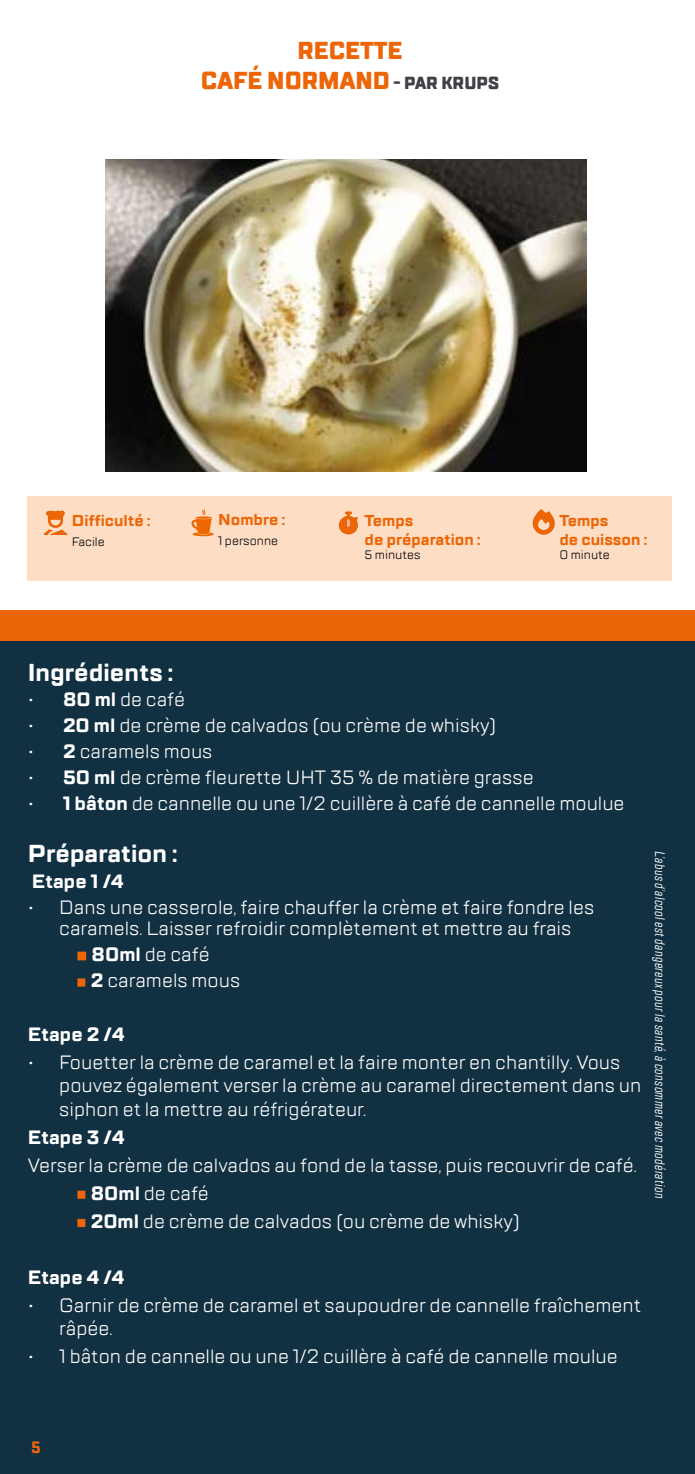
<style>
.page{position:relative;width:695px;height:1474px;background:#fff}
.page>*{position:absolute;margin:0;border:0;box-sizing:border-box;transform-origin:0 0}
.t1{font:800 24.5px/29.4px "TT Lakes Condensed";color:#ec6608;text-align:center}
.t2{font:700 24.5px "TT Lakes";color:#fff}
.t3{font:19.25px/23.1px "TT Lakes";color:#fff}
.t4{font:700 19.25px "TT Lakes";color:#fff}
.t5{font:700 16.45px "TT Lakes Condensed";color:#ec6608}
.t6{font:700 15.75px/18.9px "TT Lakes";color:#ec6608}
.t7{font:italic 14px "TT Lakes Compressed";color:#fff}
.t8{font:12.25px "TT Lakes";color:#000}
.s1{font-size:17.5px;color:#404146}
.s2{font-weight:700}
</style>
<div class="page">
<div style="left:0;top:616px;width:694px;height:857px;background:#113042"></div>
<div style="left:0;top:609px;width:694px;height:31px;background:#ec6608"></div>
<div style="left:28px;top:496px;width:644px;height:84px;background:#fdddc4"></div>
<svg style="left:44px;top:510px;width:23px;height:24px"></svg>
<svg style="left:532px;top:510px;width:23px;height:25px"></svg>
<svg style="left:338px;top:511px;width:20px;height:24px"></svg>
<img style="left:106px;top:159px;width:480px;height:312px">
<svg style="left:191px;top:509px;width:23px;height:27px"></svg>
<svg style="left:77px;top:1190px;width:8px;height:8px"></svg>
<svg style="left:77px;top:1218px;width:8px;height:9px"></svg>
<div style="left:77px;top:951px;width:9px;height:9px;background:#ec6608;border:2px solid #ec6608"></div>
<svg style="left:77px;top:978px;width:8px;height:8px"></svg>
<p class="t1" style="left:201px;top:37px;width:299px">RECETTE<br>CAFÉ NORMAND <span class="s1">- PAR KRUPS</span></p>
<p class="t6" style="left:72px;top:511px;width:80px">Difficulté :</p>
<p class="t8" style="left:72px;top:533px;width:34px">Facile</p>
<p class="t6" style="left:218px;top:510px;width:69px">Nombre :</p>
<p class="t8" style="left:218px;top:533px;width:62px">1 personne</p>
<p class="t6" style="left:364px;top:511px;width:117px">Temps<br>de préparation :</p>
<p class="t8" style="left:364px;top:547px;width:58px">5 minutes</p>
<p class="t6" style="left:559px;top:511px;width:89px">Temps<br>de cuisson :</p>
<p class="t8" style="left:559px;top:547px;width:52px">0 minute</p>
<p class="t2" style="left:28px;top:656px;width:147px">Ingrédients :</p>
<p class="t3" style="left:28px;top:688px;width:159px">• <span class="s2">80 ml</span> de café</p>
<p class="t3" style="left:28px;top:714px;width:470px">• <span class="s2">20 ml</span> de crème de calvados (ou crème de whisky)</p>
<p class="t3" style="left:28px;top:740px;width:186px">• <span class="s2">2</span> caramels mous</p>
<p class="t3" style="left:28px;top:766px;width:507px">• <span class="s2">50 ml</span> de crème fleurette UHT 35 % de matière grasse</p>
<p class="t3" style="left:28px;top:792px;width:598px">• <span class="s2">1 bâton</span> de cannelle ou une 1/2 cuillère à café de cannelle moulue</p>
<p class="t2" style="left:28px;top:838px;width:151px">Préparation :</p>
<p class="t4" style="left:32px;top:869px;width:93px">Etape 1 /4</p>
<p class="t3" style="left:28px;top:896px;width:568px;line-height:21px;text-align:center">• Dans une casserole, faire chauffer la crème et faire fondre les caramels. Laisser refroidir complètement et mettre au frais</p>
<p class="t3" style="left:91px;top:941px;width:151px;line-height:25.9px"><span class="s2">80ml</span> de café<br><span class="s2">2</span> caramels mous</p>
<p class="t4" style="left:28px;top:1022px;width:98px">Etape 2 /4</p>
<p class="t3" style="left:59px;top:1050px;width:583px;text-indent:-31px">• Fouetter la crème de caramel et la faire monter en chantilly. Vous pouvez également verser la crème au caramel directement dans un siphon et la mettre au réfrigérateur.</p>
<p class="t4" style="left:28px;top:1124px;width:98px">Etape 3 /4</p>
<p class="t3" style="left:91px;top:1150px;width:547px;line-height:28px;text-indent:-63px">Verser la crème de calvados au fond de la tasse, puis recouvrir de café.<br><span class="s2">80ml</span> de café<br><span class="s2">20ml</span> de crème de calvados (ou crème de whisky)</p>
<p class="t4" style="left:28px;top:1264px;width:98px">Etape 4 /4</p>
<p class="t3" style="left:59px;top:1293px;width:583px;text-indent:-31px">• Garnir de crème de caramel et saupoudrer de cannelle fraîchement râpée.</p>
<p class="t3" style="left:28px;top:1344px;width:591px">• 1 bâton de cannelle ou une 1/2 cuillère à café de cannelle moulue</p>
<p class="t7" style="left:669px;top:850px;width:349px;rotate:90deg">L’abus d’alcool est dangereux pour la santé, à consommer avec modération</p>
<p class="t5" style="left:31px;top:1436px;width:11px">5</p>
</div>
